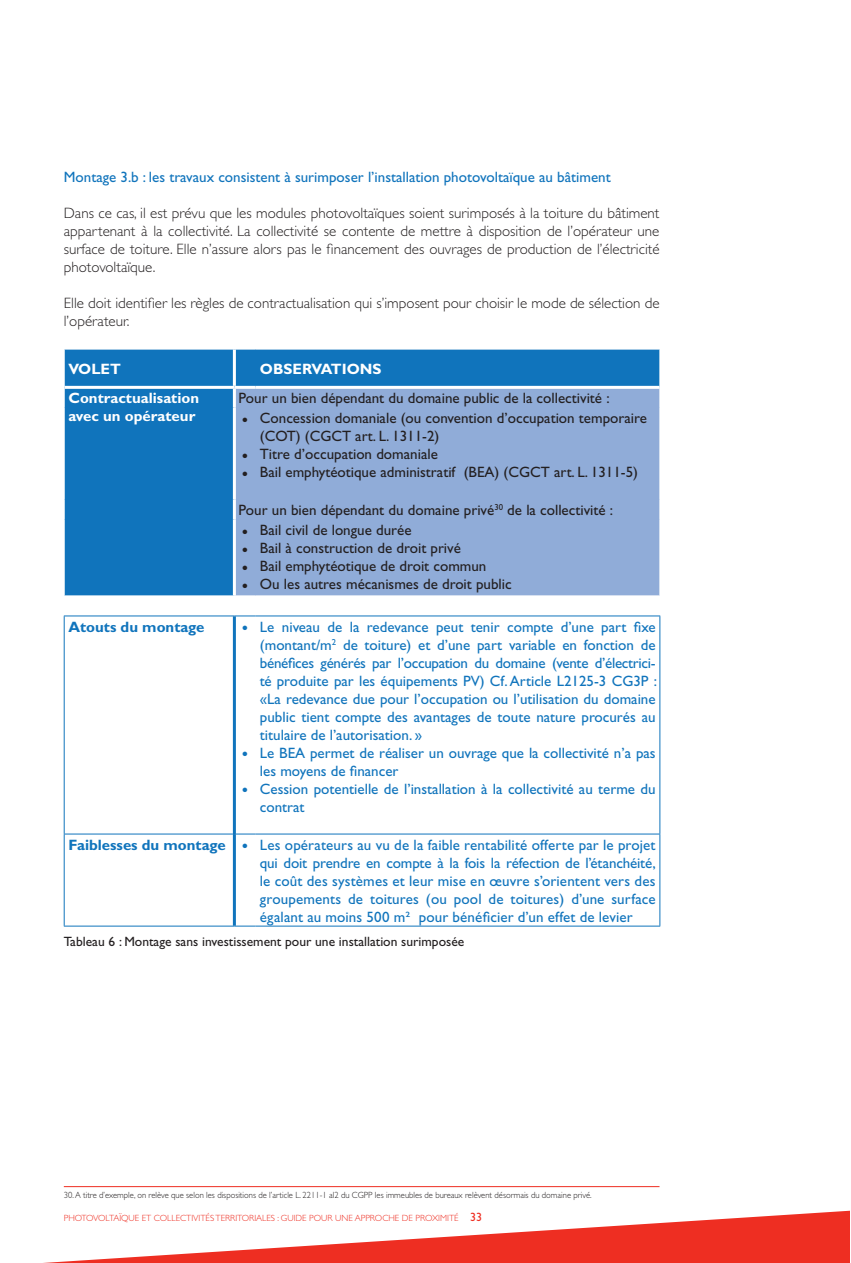
<style>
.page{position:relative;width:851px;height:1263px;background:#fff}
.page>*{position:absolute;margin:0;border:0;box-sizing:border-box;transform-origin:0 0}
.t1{font:18px/18px "Gill Sans";color:#231f20}
.t2{font:18px/36px "Gill Sans";color:#1074bc}
.t3{font:15px/18px "Gill Sans";color:#1074bc}
.t4{font:300 15px/18px "Gill Sans";color:#231f20;text-align:justify}
.t5{font:15px/18px "Gill Sans";color:#231f20}
.t6{font:700 15px/18px "Gill Sans";color:#fff}
.t7{font:700 15px "Gill Sans";color:#1074bc}
.t8{font:13.5px "Gill Sans";color:#231f20}
.t9{font:300 9px "Gill Sans";color:#231f20;scale:.95 1}
.t10{font:300 9px "Gill Sans";color:#ee2e22}
.s1{font-weight:700}
.s2{font-size:18px}
.s3{font-weight:400;font-size:12px}
</style>
<div class="page">
<svg style="left:43px;top:1210px;width:806px;height:53px"></svg>
<hr style="left:64px;top:1186px;width:595px;height:1px;background:#ee2e22">
<div style="left:65px;top:350px;width:594px;height:245px;background:#1074bc"></div>
<div style="left:236px;top:389px;width:423px;height:206px;background:#90acd8"></div>
<svg style="left:236px;top:349px;width:19px;height:1px"></svg>
<svg style="left:64px;top:387px;width:1px;height:20px"></svg>
<svg style="left:64px;top:499px;width:1px;height:20px"></svg>
<svg style="left:234px;top:595px;width:21px;height:1px"></svg>
<hr style="left:233px;top:349px;width:3px;height:37px;background:#fff">
<hr style="left:233px;top:389px;width:3px;height:18px;background:#fff">
<hr style="left:233px;top:407px;width:3px;height:92px;background:#fff">
<hr style="left:233px;top:499px;width:3px;height:20px;background:#fff">
<hr style="left:233px;top:519px;width:3px;height:76px;background:#fff">
<svg style="left:659px;top:387px;width:1px;height:20px"></svg>
<svg style="left:659px;top:499px;width:1px;height:20px"></svg>
<hr style="left:64px;top:616px;width:170px;height:1px;background:#1074bc">
<hr style="left:64px;top:616px;width:1px;height:218px;background:#1074bc">
<svg style="left:236px;top:616px;width:19px;height:1px"></svg>
<hr style="left:255px;top:616px;width:405px;height:1px;background:#1074bc">
<hr style="left:659px;top:616px;width:1px;height:218px;background:#1074bc">
<hr style="left:64px;top:834px;width:169px;height:1px;background:#1074bc">
<hr style="left:64px;top:834px;width:1px;height:92px;background:#1074bc">
<svg style="left:236px;top:834px;width:19px;height:1px"></svg>
<hr style="left:255px;top:834px;width:405px;height:1px;background:#1074bc">
<hr style="left:659px;top:834px;width:1px;height:92px;background:#1074bc">
<hr style="left:64px;top:926px;width:170px;height:1px;background:#1074bc">
<svg style="left:234px;top:926px;width:21px;height:1px"></svg>
<hr style="left:255px;top:926px;width:405px;height:1px;background:#1074bc">
<hr style="left:65px;top:386px;width:169px;height:3px;background:#fff">
<hr style="left:234px;top:386px;width:21px;height:3px;background:#fff">
<hr style="left:255px;top:386px;width:404px;height:3px;background:#fff">
<hr style="left:233px;top:616px;width:3px;height:218px;background:#1074bc">
<hr style="left:233px;top:834px;width:3px;height:92px;background:#1074bc">
<p class="t3" style="left:64px;top:168px;width:548px">Montage 3.b : les travaux consistent à surimposer l’installation photovoltaïque au bâtiment</p>
<p class="t4" style="left:64px;top:204px;width:597px">Dans ce cas, il est prévu que les modules photovoltaïques soient surimposés à la toiture du bâtiment appartenant à la collectivité. La collectivité se contente de mettre à disposition de l’opérateur une surface de toiture. Elle n’assure alors pas le financement des ouvrages de production de l’électricité photovoltaïque.</p>
<p class="t4" style="left:64px;top:294px;width:597px">Elle doit identifier les règles de contractualisation qui s’imposent pour choisir le mode de sélection de l’opérateur.</p>
<p class="t6" style="left:68px;top:360px;width:54px">VOLET</p>
<p class="t6" style="left:260px;top:360px;width:123px">OBSERVATIONS</p>
<p class="t6" style="left:68px;top:389px;width:132px">Contractualisation avec un opérateur</p>
<p class="t5" style="left:238px;top:389px;width:372px">Pour un bien dépendant du domaine public de la collectivité :</p>
<p class="t5" style="left:260px;top:409px;width:388px">Concession domaniale (ou convention d’occupation temporaire (COT) (CGCT art. L. 1311-2)<br>Titre d’occupation domaniale<br>Bail emphytéotique administratif (BEA) (CGCT art. L. 1311-5)</p>
<p class="t5" style="left:238px;top:501px;width:376px">Pour un bien dépendant du domaine privé<sup>30</sup> de la collectivité :</p>
<p class="t1" style="left:242px;top:522px;width:8px;text-align:justify">• • • •</p>
<p class="t5" style="left:260px;top:521px;width:253px">Bail civil de longue durée<br>Bail à construction de droit privé<br>Bail emphytéotique de droit commun<br>Ou les autres mécanismes de droit public</p>
<p class="t1" style="left:242px;top:401px;width:8px;line-height:36px">• •</p>
<p class="t1" style="left:242px;top:464px;width:8px">•</p>
<p class="t3" style="left:260px;top:618px;width:398px">Le niveau de la redevance peut tenir compte d’une part fixe (montant/m<sup>2</sup> de toiture) et d’une part variable en fonction de bénéfices générés par l’occupation du domaine (vente d’électrici&shy;té produite par les équipements PV) Cf. Article L2125-3 CG3P : «La redevance due pour l’occupation ou l’utilisation du domaine public tient compte des avantages de toute nature procurés au titulaire de l’autorisation. »<br>Le BEA permet de réaliser un ouvrage que la collectivité n’a pas les moyens de financer<br>Cession potentielle de l’installation à la collectivité au terme du contrat</p>
<p class="t3" style="left:260px;top:836px;width:397px;text-align:justify;text-indent:-191px"><span class="s1">Faiblesses du montage</span> <span class="s2">•</span> Les opérateurs au vu de la faible rentabilité offerte par le projet qui doit prendre en compte à la fois la réfection de l’étanchéité, le coût des systèmes et leur mise en œuvre s’orientent vers des groupements de toitures (ou pool de toitures) d’une surface égalant au moins 500 m² pour bénéficier d’un effet de levier</p>
<p class="t7" style="left:68px;top:618px;width:137px">Atouts du montage</p>
<p class="t2" style="left:242px;top:610px;width:8px">•</p>
<p class="t2" style="left:242px;top:736px;width:8px">• •</p>
<p class="t8" style="left:64px;top:934px;width:402px">Tableau 6 : Montage sans investissement pour une installation surimposée</p>
<p class="t9" style="left:64px;top:1189px;width:557px">30. A titre d’exemple, on relève que selon les dispositions de l’article L. 2211-1 al2 du CGPP les immeubles de bureaux relèvent désormais du domaine privé.</p>
<p class="t10" style="left:64px;top:1213px;width:420px">PHOTOVOLTAÏQUE ET COLLECTIVITÉS TERRITORIALES : GUIDE POUR UNE APPROCHE DE PROXIMITÉ <span class="s3">33</span></p>
</div>
